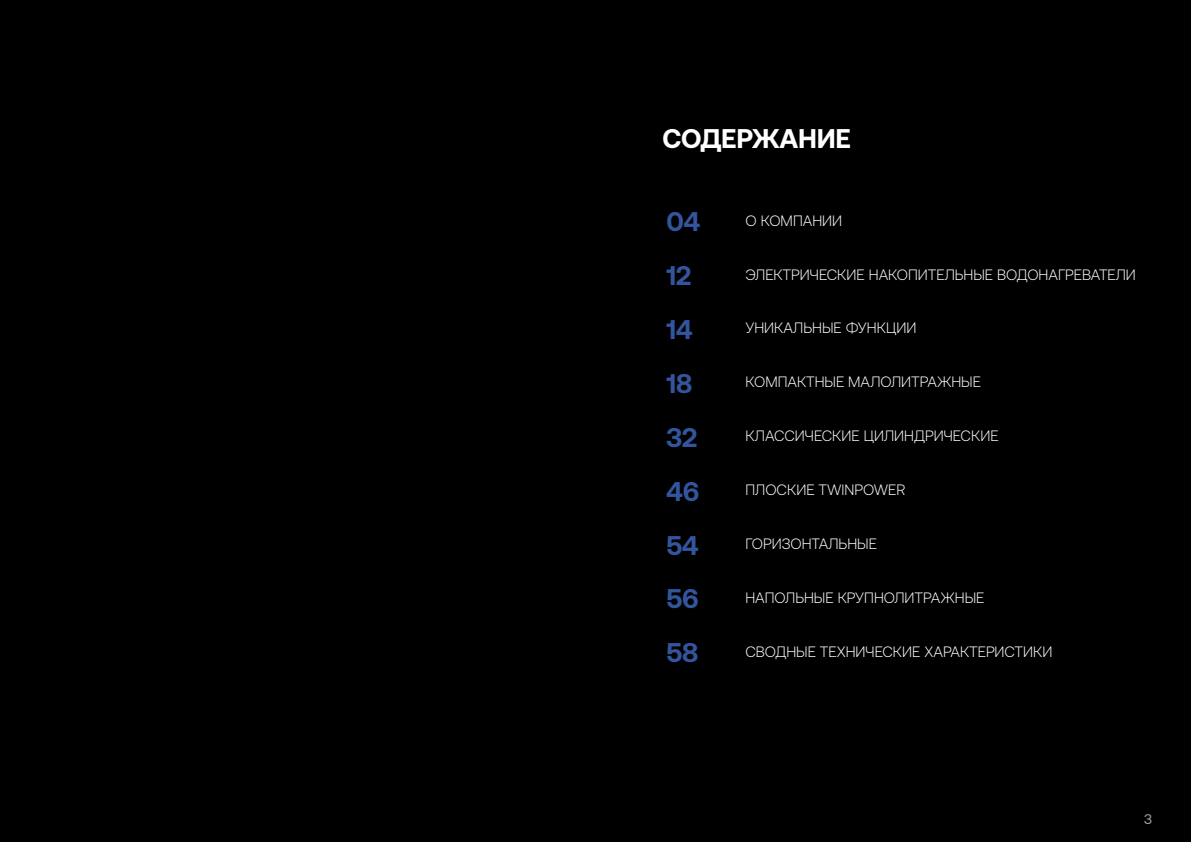
<style>
.page{position:relative;width:1191px;height:842px;background:#000}
.page>*{position:absolute;margin:0;border:0;box-sizing:border-box;transform-origin:0 0}
.t1{font:700 27px "Aeonik Pro";letter-spacing:-.01em;color:#33559e}
.t2{font:700 27px "Aeonik Pro";letter-spacing:-.01em;color:#fff}
.t3{font:300 15px "Aeonik Pro";color:#fff}
.t4{font:300 14px "Aeonik Pro";color:#9c9e9f}
</style>
<div class="page">
<h1 class="t2" style="left:662px;top:123px;width:190px">СОДЕРЖАНИЕ</h1>
<h1 class="t1" style="left:666px;top:207px;width:35px">04</h1>
<p class="t3" style="left:745px;top:212px;width:98px">О КОМПАНИИ</p>
<h1 class="t1" style="left:666px;top:260px;width:26px">12</h1>
<p class="t3" style="left:745px;top:266px;width:392px">ЭЛЕКТРИЧЕСКИЕ НАКОПИТЕЛЬНЫЕ ВОДОНАГРЕВАТЕЛИ</p>
<h1 class="t1" style="left:666px;top:314px;width:28px">14</h1>
<p class="t3" style="left:745px;top:320px;width:172px">УНИКАЛЬНЫЕ ФУНКЦИИ</p>
<h1 class="t1" style="left:666px;top:368px;width:27px">18</h1>
<p class="t3" style="left:745px;top:374px;width:237px">КОМПАКТНЫЕ МАЛОЛИТРАЖНЫЕ</p>
<h1 class="t1" style="left:666px;top:422px;width:32px">32</h1>
<p class="t3" style="left:745px;top:428px;width:255px">КЛАССИЧЕСКИЕ ЦИЛИНДРИЧЕСКИЕ</p>
<h1 class="t1" style="left:666px;top:476px;width:34px">46</h1>
<p class="t3" style="left:745px;top:482px;width:161px">ПЛОСКИЕ TWINPOWER</p>
<h1 class="t1" style="left:666px;top:530px;width:34px">54</h1>
<p class="t3" style="left:745px;top:535px;width:133px">ГОРИЗОНТАЛЬНЫЕ</p>
<h1 class="t1" style="left:666px;top:584px;width:34px">56</h1>
<p class="t3" style="left:745px;top:589px;width:240px">НАПОЛЬНЫЕ КРУПНОЛИТРАЖНЫЕ</p>
<h1 class="t1" style="left:666px;top:637px;width:33px">58</h1>
<p class="t3" style="left:745px;top:643px;width:308px">СВОДНЫЕ ТЕХНИЧЕСКИЕ ХАРАКТЕРИСТИКИ</p>
<p class="t4" style="left:1144px;top:812px;width:9px">3</p>
</div>
